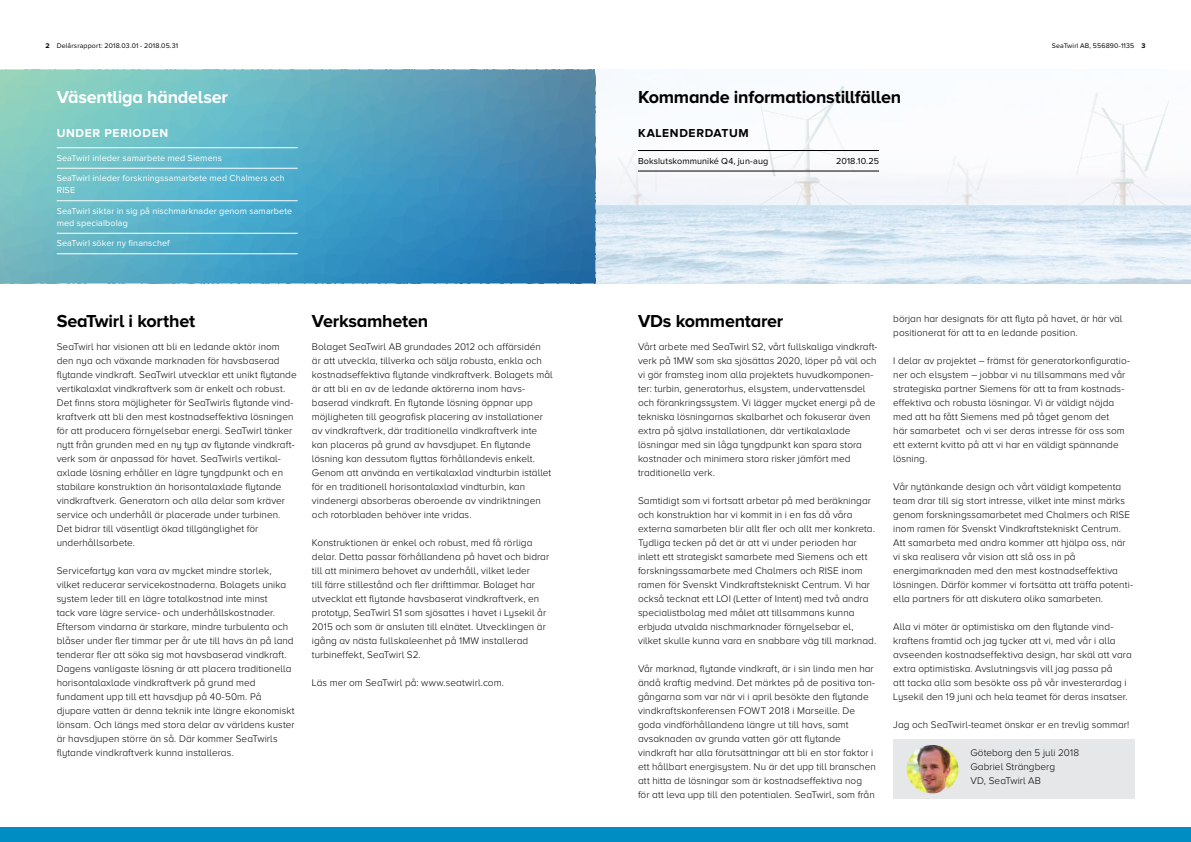
<style>
.page{position:relative;width:1191px;height:842px;background:#fff}
.page>*{position:absolute;margin:0;border:0;box-sizing:border-box;transform-origin:0 0}
.t1{font:700 18px "Proxima Nova A";letter-spacing:-.015em;color:#000}
.t2{font:700 18px "Proxima Nova A";letter-spacing:-.015em;color:#fff}
.t3{font:700 12px "Proxima Nova A";letter-spacing:.055em;color:#fff}
.t4{font:700 12px "Proxima Nova A";letter-spacing:.055em;color:#000}
.t5{font:300 10px/14px "Proxima Nova A";letter-spacing:.005em;color:#000}
.t6{font:9px/12px "Proxima Nova";letter-spacing:.01em;color:#fff}
.t7{font:9px "Proxima Nova";letter-spacing:.01em;color:#000}
.t8{font:7px "Proxima Nova";letter-spacing:.02em;color:#000}
.s1{font-family:"Proxima Nova A";font-weight:700}
</style>
<div class="page">
<img style="left:596px;top:86px;width:595px;height:197px">
<svg style="left:0;top:69px;width:596px;height:215px;background:#55a5c0"></svg>
<hr style="left:57px;top:147px;width:241px;height:1px;background:#fff">
<hr style="left:57px;top:168px;width:241px;height:1px;background:#fff">
<hr style="left:57px;top:200px;width:241px;height:1px;background:#fff">
<hr style="left:57px;top:233px;width:241px;height:1px;background:#fff">
<hr style="left:57px;top:253px;width:241px;height:1px;background:#fff">
<hr style="left:638px;top:150px;width:241px;height:1px;background:#000">
<hr style="left:638px;top:171px;width:241px;height:1px;background:#000">
<div style="left:893px;top:739px;width:241px;height:60px;background:#e6e7e8"></div>
<img style="left:906px;top:745px;width:52px;height:48px">
<div style="left:0;top:828px;width:1191px;height:14px;background:#008dc3"></div>
<p class="t8" style="left:45px;top:42px;width:134px"><span class="s1">2</span> Delårsrapport: 2018.03.01 - 2018.05.31</p>
<p class="t8" style="left:1052px;top:42px;width:95px">SeaTwirl AB, 556890-1135 <span class="s1">3</span></p>
<h1 class="t2" style="left:57px;top:87px;width:173px">Väsentliga händelser</h1>
<p class="t3" style="left:57px;top:127px;width:113px">UNDER PERIODEN</p>
<p class="t6" style="left:57px;top:152px;width:167px">SeaTwirl inleder samarbete med Siemens</p>
<p class="t6" style="left:57px;top:172px;width:230px">SeaTwirl inleder forskningssamarbete med Chalmers och<br>RISE</p>
<p class="t6" style="left:57px;top:205px;width:237px">SeaTwirl siktar in sig på nischmarknader genom samarbete med specialbolag</p>
<p class="t6" style="left:57px;top:237px;width:115px">SeaTwirl söker ny finanschef</p>
<h1 class="t1" style="left:57px;top:311px;width:140px">SeaTwirl i korthet</h1>
<p class="t5" style="left:57px;top:340px;width:241px">SeaTwirl har visionen att bli en ledande aktör inom den nya och växande marknaden för havsbaserad flytande vindkraft. SeaTwirl utvecklar ett unikt flytande vertikalaxlat vindkraftverk som är enkelt och robust.<br>Det finns stora möjligheter för SeaTwirls flytande vind&shy;kraftverk att bli den mest kostnadseffektiva lösningen för att producera förnyelsebar energi. SeaTwirl tänker nytt från grunden med en ny typ av flytande vindkraft&shy;verk som är anpassad för havet. SeaTwirls vertikal&shy;axlade lösning erhåller en lägre tyngdpunkt och en stabilare konstruktion än horisontalaxlade flytande vindkraftverk. Generatorn och alla delar som kräver service och underhåll är placerade under turbinen.<br>Det bidrar till väsentligt ökad tillgänglighet för underhållsarbete.</p>
<p class="t5" style="left:57px;top:564px;width:239px">Servicefartyg kan vara av mycket mindre storlek, vilket reducerar servicekostnaderna. Bolagets unika system leder till en lägre totalkostnad inte minst<br>tack vare lägre service- och underhållskostnader.<br>Eftersom vindarna är starkare, mindre turbulenta och blåser under fler timmar per år ute till havs än på land tenderar fler att söka sig mot havsbaserad vindkraft.<br>Dagens vanligaste lösning är att placera traditionella horisontalaxlade vindkraftverk på grund med fundament upp till ett havsdjup på 40-50m. På djupare vatten är denna teknik inte längre ekonomiskt lönsam. Och längs med stora delar av världens kuster är havsdjupen större än så. Där kommer SeaTwirls flytande vindkraftverk kunna installeras.</p>
<h1 class="t1" style="left:312px;top:311px;width:118px">Verksamheten</h1>
<p class="t5" style="left:312px;top:340px;width:242px">Bolaget SeaTwirl AB grundades 2012 och affärsidén<br>är att utveckla, tillverka och sälja robusta, enkla och kostnadseffektiva flytande vindkraftverk. Bolagets mål är att bli en av de ledande aktörerna inom havs&shy;baserad vindkraft. En flytande lösning öppnar upp möjligheten till geografisk placering av installationer av vindkraftverk, där traditionella vindkraftverk inte kan placeras på grund av havsdjupet. En flytande lösning kan dessutom flyttas förhållandevis enkelt.<br>Genom att använda en vertikalaxlad vindturbin istället för en traditionell horisontalaxlad vindturbin, kan vindenergi absorberas oberoende av vindriktningen och rotorbladen behöver inte vridas.</p>
<p class="t5" style="left:312px;top:536px;width:239px">Konstruktionen är enkel och robust, med få rörliga delar. Detta passar förhållandena på havet och bidrar till att minimera behovet av underhåll, vilket leder<br>till färre stillestånd och fler drifttimmar. Bolaget har utvecklat ett flytande havsbaserat vindkraftverk, en prototyp, SeaTwirl S1 som sjösattes i havet i Lysekil år 2015 och som är ansluten till elnätet. Utvecklingen är igång av nästa fullskaleenhet på 1MW installerad turbineffekt, SeaTwirl S2.</p>
<p class="t5" style="left:312px;top:676px;width:193px">Läs mer om SeaTwirl på: www.seatwirl.com.</p>
<h1 class="t1" style="left:638px;top:87px;width:265px">Kommande informationstillfällen</h1>
<p class="t4" style="left:638px;top:127px;width:112px">KALENDERDATUM</p>
<p class="t7" style="left:638px;top:155px;width:132px">Bokslutskommuniké Q4, jun-aug</p>
<p class="t7" style="left:836px;top:155px;width:44px">2018.10.25</p>
<h1 class="t1" style="left:638px;top:311px;width:147px">VDs kommentarer</h1>
<p class="t5" style="left:638px;top:340px;width:241px">Vårt arbete med SeaTwirl S2, vårt fullskaliga vindkraft&shy;verk på 1MW som ska sjösättas 2020, löper på väl och vi gör framsteg inom alla projektets huvudkomponen&shy;ter: turbin, generatorhus, elsystem, undervattensdel och förankringssystem. Vi lägger mycket energi på de tekniska lösningarnas skalbarhet och fokuserar även extra på själva installationen, där vertikalaxlade lösningar med sin låga tyngdpunkt kan spara stora kostnader och minimera stora risker jämfört med traditionella verk.</p>
<p class="t5" style="left:638px;top:494px;width:240px">Samtidigt som vi fortsatt arbetar på med beräkningar och konstruktion har vi kommit in i en fas då våra externa samarbeten blir allt fler och allt mer konkreta.<br>Tydliga tecken på det är att vi under perioden har inlett ett strategiskt samarbete med Siemens och ett forskningssamarbete med Chalmers och RISE inom ramen för Svenskt Vindkraftstekniskt Centrum. Vi har också tecknat ett LOI (Letter of Intent) med två andra specialistbolag med målet att tillsammans kunna erbjuda utvalda nischmarknader förnyelsebar el, vilket skulle kunna vara en snabbare väg till marknad.</p>
<p class="t5" style="left:638px;top:662px;width:239px">Vår marknad, flytande vindkraft, är i sin linda men har ändå kraftig medvind. Det märktes på de positiva ton&shy;gångarna som var när vi i april besökte den flytande vindkraftskonferensen FOWT 2018 i Marseille. De goda vindförhållandena längre ut till havs, samt avsaknaden av grunda vatten gör att flytande vindkraft har alla förutsättningar att bli en stor faktor i ett hållbart energisystem. Nu är det upp till branschen att hitta de lösningar som är kostnadseffektiva nog för att leva upp till den potentialen. SeaTwirl, som från</p>
<p class="t5" style="left:893px;top:312px;width:231px">början har designats för att flyta på havet, är här väl positionerat för att ta en ledande position.</p>
<p class="t5" style="left:893px;top:354px;width:238px">I delar av projektet – främst för generatorkonfiguratio&shy;ner och elsystem – jobbar vi nu tillsammans med vår strategiska partner Siemens för att ta fram kostnads&shy;effektiva och robusta lösningar. Vi är väldigt nöjda med att ha fått Siemens med på tåget genom det<br>här samarbetet och vi ser deras intresse för oss som ett externt kvitto på att vi har en väldigt spännande lösning.</p>
<p class="t5" style="left:893px;top:480px;width:241px">Vår nytänkande design och vårt väldigt kompetenta team drar till sig stort intresse, vilket inte minst märks genom forskningssamarbetet med Chalmers och RISE inom ramen för Svenskt Vindkraftstekniskt Centrum.<br>Att samarbeta med andra kommer att hjälpa oss, när vi ska realisera vår vision att slå oss in på energimarknaden med den mest kostnadseffektiva lösningen. Därför kommer vi fortsätta att träffa potenti&shy;ella partners för att diskutera olika samarbeten.</p>
<p class="t5" style="left:893px;top:620px;width:240px">Alla vi möter är optimistiska om den flytande vind&shy;kraftens framtid och jag tycker att vi, med vår i alla avseenden kostnadseffektiva design, har skäl att vara extra optimistiska. Avslutningsvis vill jag passa på<br>att tacka alla som besökte oss på vår investerardag i Lysekil den 19 juni och hela teamet för deras insatser.</p>
<p class="t5" style="left:893px;top:718px;width:238px">Jag och SeaTwirl-teamet önskar er en trevlig sommar!</p>
<p class="t5" style="left:970px;top:746px;width:110px">Göteborg den 5 juli 2018<br>Gabriel Strängberg<br>VD, SeaTwirl AB</p>
</div>
